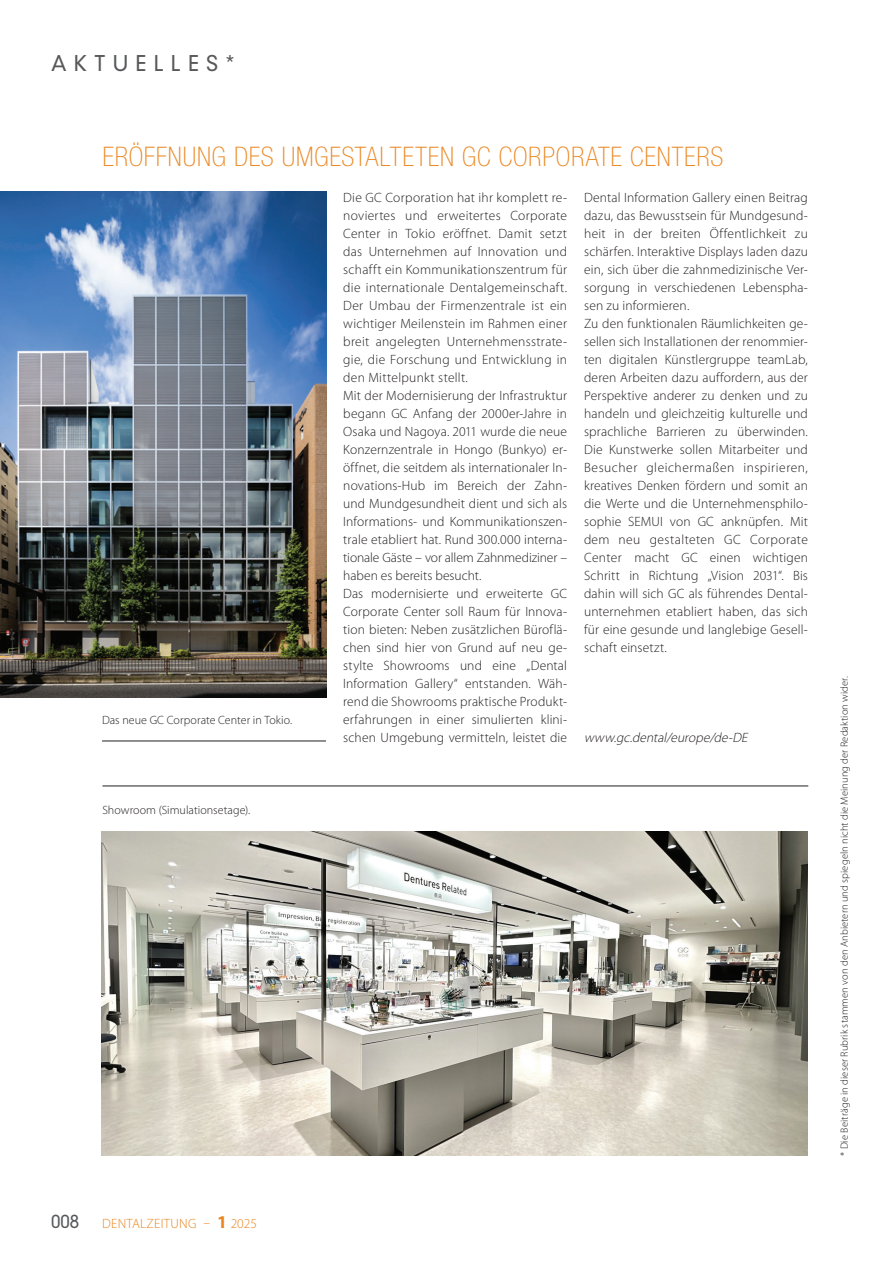
<style>
.page{position:relative;width:893px;height:1263px;background:#fff}
.page>*{position:absolute;margin:0;border:0;box-sizing:border-box;transform-origin:0 0}
.Headline_News{font:100 condensed 27px "Helvetica Neue LT Std";letter-spacing:.03em;color:#eb8a27}
.t1{font:300 21px "DIN Neuzeit Grotesk Std";letter-spacing:.35em;color:#57585a}
.t2{font:300 18px "DIN Neuzeit Grotesk Std";color:#57585a}
.Content_PR{font:300 13.5px/18px "Myriad Pro";letter-spacing:.01em;color:#231f20;text-align:justify}
.Content_PR-2{font:italic 300 13.5px "Myriad Pro";color:#231f20}
.t3{font:300 13.5px "Myriad Pro";letter-spacing:.02em;color:#ea841d}
.Caption_Line_up{font:300 12px "Myriad Pro";letter-spacing:.005em;color:#231f20}
.t4{font:300 10.5px "Myriad Pro";letter-spacing:.01em;color:#231f20}
.s1{font-weight:700;font-size:18px}
</style>
<div class="page">
<img style="left:101px;top:832px;width:707px;height:324px">
<img style="left:0;top:191px;width:326px;height:506px">
<hr style="left:102px;top:741px;width:224px;height:1px;background:#231f20">
<hr style="left:102px;top:786px;width:706px;height:1px;background:#231f20">
<h2 class="t1" style="left:51px;top:51px;width:185px">AKTUELLES*</h2>
<p class="Headline_News" style="left:102px;top:141px;width:622px">ERÖFFNUNG DES UMGESTALTETEN GC CORPORATE CENTERS</p>
<p class="Caption_Line_up" style="left:102px;top:712px;width:192px">Das neue GC Corporate Center in Tokio.</p>
<p class="Caption_Line_up" style="left:102px;top:802px;width:149px">Showroom (Simulationsetage).</p>
<p class="Content_PR" style="left:343px;top:188px;width:225px">Die GC Corporation hat ihr komplett re&shy;noviertes und erweitertes Corporate Center in Tokio eröffnet. Damit setzt das Unternehmen auf Innovation und schafft ein Kommunikationszentrum für die internationale Dentalgemeinschaft.<br>Der Umbau der Firmenzentrale ist ein wichtiger Meilenstein im Rahmen einer breit angelegten Unternehmensstrate&shy;gie, die Forschung und Entwicklung in den Mittelpunkt stellt.</p>
<p class="Content_PR" style="left:343px;top:386px;width:225px">Mit der Modernisierung der Infrastruktur begann GC Anfang der 2000er-Jahre in Osaka und Nagoya. 2011 wurde die neue Konzernzentrale in Hongo (Bunkyo) er&shy;öffnet, die seitdem als internationaler In&shy;novations-Hub im Bereich der Zahn&shy;und Mundgesundheit dient und sich als Informations- und Kommunikationszen&shy;trale etabliert hat. Rund 300.000 interna&shy;tionale Gäste – vor allem Zahnmediziner – haben es bereits besucht.</p>
<p class="Content_PR" style="left:343px;top:584px;width:225px">Das modernisierte und erweiterte GC Corporate Center soll Raum für Innova&shy;tion bieten: Neben zusätzlichen Büroflä&shy;chen sind hier von Grund auf neu ge&shy;stylte Showrooms und eine „Dental Information Gallery“ entstanden. Wäh&shy;rend die Showrooms praktische Produkt&shy;erfahrungen in einer simulierten klini&shy;schen Umgebung vermitteln, leistet die</p>
<p class="Content_PR" style="left:584px;top:188px;width:225px">Dental Information Gallery einen Beitrag dazu, das Bewusstsein für Mundgesund&shy;heit in der breiten Öffentlichkeit zu schärfen. Interaktive Displays laden dazu ein, sich über die zahnmedizinische Ver&shy;sorgung in verschiedenen Lebenspha&shy;sen zu informieren.</p>
<p class="Content_PR" style="left:584px;top:314px;width:225px">Zu den funktionalen Räumlichkeiten ge&shy;sellen sich Installationen der renommier&shy;ten digitalen Künstlergruppe teamLab, deren Arbeiten dazu auffordern, aus der Perspektive anderer zu denken und zu handeln und gleichzeitig kulturelle und sprachliche Barrieren zu überwinden.<br>Die Kunstwerke sollen Mitarbeiter und Besucher gleichermaßen inspirieren, kreatives Denken fördern und somit an die Werte und die Unternehmensphilo&shy;sophie SEMUI von GC anknüpfen. Mit dem neu gestalteten GC Corporate Center macht GC einen wichtigen Schritt in Richtung „Vision 2031“. Bis dahin will sich GC als führendes Dental&shy;unternehmen etabliert haben, das sich für eine gesunde und langlebige Gesell&shy;schaft einsetzt.</p>
<p class="Content_PR-2" style="left:584px;top:729px;width:168px">www.gc.dental/europe/de-DE</p>
<h3 class="t2" style="left:51px;top:1210px;width:30px">008</h3>
<p class="t3" style="left:102px;top:1215px;width:156px">DENTALZEITUNG – <span class="s1">1</span> 2025</p>
<p class="t4" style="left:838px;top:1156px;width:481px;rotate:-90deg">* Die Beiträge in dieser Rubrik stammen von den Anbietern und spiegeln nicht die Meinung der Redaktion wider.</p>
</div>
